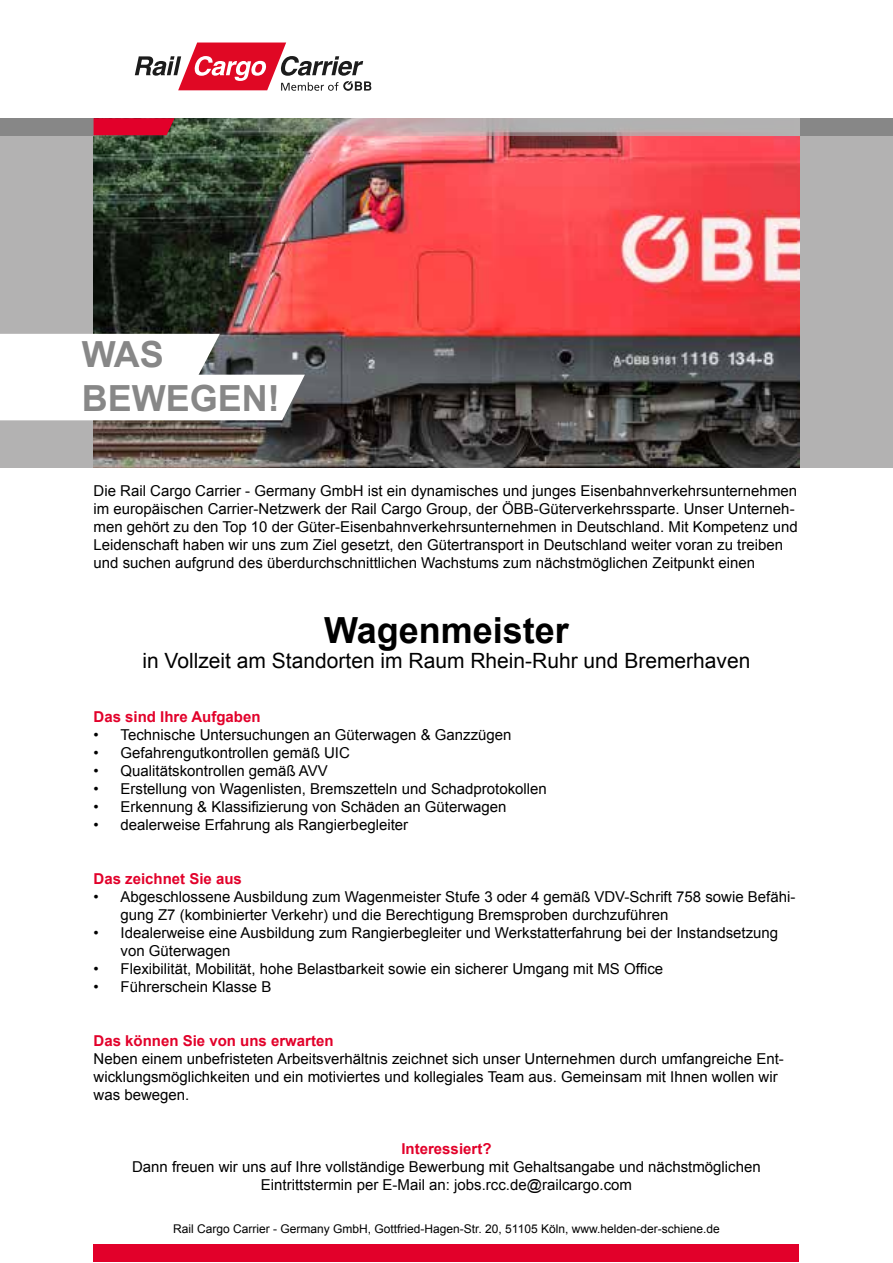
<style>
.page{position:relative;width:893px;height:1263px;background:#fff}
.page>*{position:absolute;margin:0;border:0;box-sizing:border-box;transform-origin:0 0}
.t1{font:700 36px "Arial";color:#000}
.t2{font:700 36px/43.2px "Arial";color:#878787}
.t3{font:21px "Arial";color:#000}
.t4{font:15px/18px "Arial";color:#000}
.t5{font:700 15px "Arial";color:#e2002a}
.t6{font:12px "Arial";color:#000}
</style>
<div class="page">
<div style="left:0;top:118px;width:893px;height:350px;background:#b3b2b2"></div>
<img style="left:94px;top:118px;width:705px;height:350px">
<svg style="left:135px;top:43px;width:236px;height:48px"></svg>
<div style="left:0;top:118px;width:94px;height:17px;background:#878787"></div>
<div style="left:799px;top:118px;width:94px;height:17px;background:#878787"></div>
<svg style="left:183px;top:118px;width:616px;height:17px"></svg>
<svg style="left:94px;top:118px;width:81px;height:17px"></svg>
<div style="left:94px;top:1245px;width:705px;height:17px;background:#e2002a"></div>
<svg style="left:0;top:334px;width:305px;height:86px"></svg>
<h1 class="t2" style="left:82px;top:334px;width:199px">WAS<br>BEWEGEN!</h1>
<p class="t4" style="left:94px;top:482px;width:706px">Die Rail Cargo Carrier - Germany GmbH ist ein dynamisches und junges Eisenbahnverkehrsunternehmen im europäischen Carrier-Netzwerk der Rail Cargo Group, der ÖBB-Güterverkehrssparte. Unser Unterneh&shy;men gehört zu den Top 10 der Güter-Eisenbahnverkehrsunternehmen in Deutschland. Mit Kompetenz und Leidenschaft haben wir uns zum Ziel gesetzt, den Gütertransport in Deutschland weiter voran zu treiben und suchen aufgrund des überdurchschnittlichen Wachstums zum nächstmöglichen Zeitpunkt einen</p>
<h1 class="t1" style="left:324px;top:606px;width:246px">Wagenmeister</h1>
<h2 class="t3" style="left:142px;top:647px;width:610px">in Vollzeit am Standorten im Raum Rhein-Ruhr und Bremerhaven</h2>
<p class="t5" style="left:94px;top:707px;width:168px">Das sind Ihre Aufgaben</p>
<p class="t4" style="left:94px;top:726px;width:420px">• Technische Untersuchungen an Güterwagen &amp; Ganzzügen</p>
<p class="t4" style="left:94px;top:744px;width:258px">• Gefahrengutkontrollen gemäß UIC</p>
<p class="t4" style="left:94px;top:762px;width:236px">• Qualitätskontrollen gemäß AVV</p>
<p class="t4" style="left:94px;top:780px;width:455px">• Erstellung von Wagenlisten, Bremszetteln und Schadprotokollen</p>
<p class="t4" style="left:94px;top:798px;width:415px">• Erkennung &amp; Klassifizierung von Schäden an Güterwagen</p>
<p class="t4" style="left:94px;top:816px;width:316px">• dealerweise Erfahrung als Rangierbegleiter</p>
<p class="t5" style="left:94px;top:869px;width:150px">Das zeichnet Sie aus</p>
<p class="t4" style="left:121px;top:888px;width:676px;text-indent:-27px">• Abgeschlossene Ausbildung zum Wagenmeister Stufe 3 oder 4 gemäß VDV-Schrift 758 sowie Befähi&shy;gung Z7 (kombinierter Verkehr) und die Berechtigung Bremsproben durchzuführen</p>
<p class="t4" style="left:121px;top:924px;width:659px;text-indent:-27px">• Idealerweise eine Ausbildung zum Rangierbegleiter und Werkstatterfahrung bei der Instandsetzung von Güterwagen</p>
<p class="t4" style="left:94px;top:960px;width:571px">• Flexibilität, Mobilität, hohe Belastbarkeit sowie ein sicherer Umgang mit MS Office</p>
<p class="t4" style="left:94px;top:978px;width:179px">• Führerschein Klasse B</p>
<p class="t5" style="left:94px;top:1031px;width:242px">Das können Sie von uns erwarten</p>
<p class="t4" style="left:94px;top:1050px;width:692px">Neben einem unbefristeten Arbeitsverhältnis zeichnet sich unser Unternehmen durch umfangreiche Ent&shy;wicklungsmöglichkeiten und ein motiviertes und kollegiales Team aus. Gemeinsam mit Ihnen wollen wir was bewegen.</p>
<p class="t5" style="left:401px;top:1139px;width:92px">Interessiert?</p>
<p class="t4" style="left:132px;top:1158px;width:630px;text-align:center">Dann freuen wir uns auf Ihre vollständige Bewerbung mit Gehaltsangabe und nächstmöglichen<br>Eintrittstermin per E-Mail an: jobs.rcc.de@railcargo.com</p>
<p class="t6" style="left:173px;top:1221px;width:548px">Rail Cargo Carrier - Germany GmbH, Gottfried-Hagen-Str. 20, 51105 Köln, www.helden-der-schiene.de</p>
</div>
